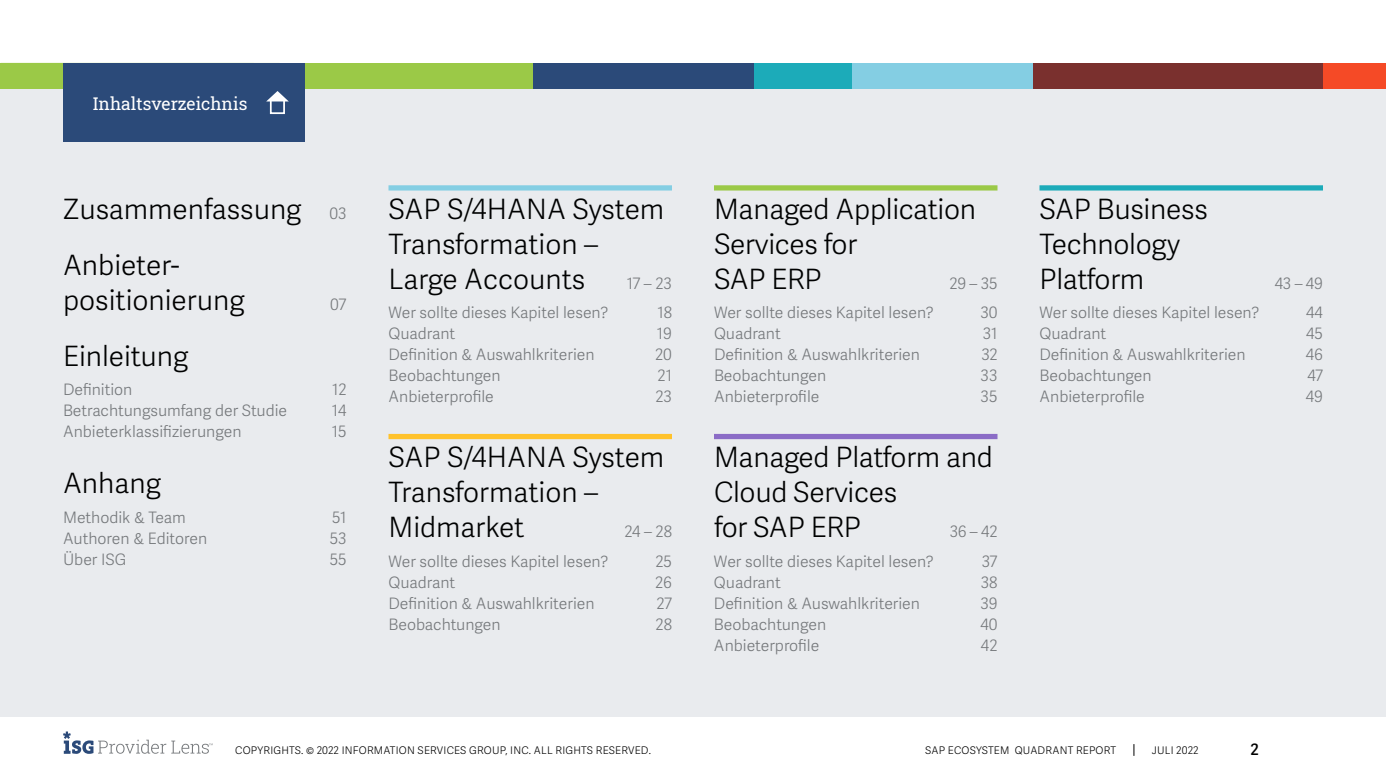
<style>
.page{position:relative;width:1386px;height:780px;background:#fff}
.page>*{position:absolute;margin:0;border:0;box-sizing:border-box;transform-origin:0 0}
.t1{font:300 28px/35px "Adelle Sans";letter-spacing:-.01em;color:#000101}
.t2{font:300 28px "Adelle Sans";color:#000}
.t3{font:17.5px "Roboto Slab ISG P Regular";color:#fff}
.t4{font:300 15.75px "Adelle Sans";color:#75787b}
.t5{font:600 15.75px "Adelle Sans";color:#000}
.t6{font:300 10.5px "Adelle Sans";letter-spacing:.02em;color:#000}
.s1{font-size:15.75px;color:#75787b}
.s2{color:#000}
</style>
<div class="page">
<svg style="left:1133px;top:744px;width:1px;height:12px"></svg>
<svg style="left:63px;top:731px;width:150px;height:23px"></svg>
<div style="left:0;top:63px;width:1386px;height:654px;background:#e9ebee"></div>
<div style="left:0;top:63px;width:533px;height:25px;background:#9bc947"></div>
<div style="left:533px;top:63px;width:223px;height:25px;background:#2b4a79"></div>
<div style="left:850px;top:63px;width:184px;height:25px;background:#84cee3"></div>
<div style="left:1323px;top:63px;width:63px;height:25px;background:#f54a26"></div>
<div style="left:1033px;top:63px;width:290px;height:25px;background:#7a302e"></div>
<div style="left:754px;top:63px;width:98px;height:25px;background:#1cabb9"></div>
<div style="left:63px;top:63px;width:241px;height:78px;background:#2b4a79"></div>
<div style="left:388px;top:185px;width:284px;height:5px;background:#84cee3"></div>
<div style="left:388px;top:434px;width:284px;height:5px;background:#ffc22b"></div>
<div style="left:714px;top:185px;width:284px;height:5px;background:#9bc947"></div>
<div style="left:714px;top:434px;width:284px;height:5px;background:#8b6cc6"></div>
<div style="left:1040px;top:185px;width:283px;height:5px;background:#1cabb9"></div>
<svg style="left:0;top:88px;width:288px;height:13px"></svg>
<div style="left:270px;top:100px;width:15px;height:14px;border:2px solid #fff"></div>
<p class="t3" style="left:93px;top:91px;width:156px">Inhaltsverzeichnis</p>
<h1 class="t1" style="left:63px;top:181px;width:285px;line-height:56px">Zusammenfassung <span class="s1">03<br></span><span class="s2">Anbieter-</span></h1>
<h1 class="t2" style="left:63px;top:283px;width:183px">positionierung</h1>
<p class="t4" style="left:330px;top:295px;width:18px">07</p>
<h1 class="t1" style="left:63px;top:339px;width:127px">Einleitung</h1>
<p class="t4" style="left:63px;top:380px;width:71px">Definition</p>
<p class="t4" style="left:332px;top:380px;width:16px">12</p>
<p class="t4" style="left:63px;top:401px;width:226px">Betrachtungsumfang der Studie</p>
<p class="t4" style="left:332px;top:401px;width:16px">14</p>
<p class="t4" style="left:63px;top:422px;width:180px">Anbieterklassifizierungen</p>
<p class="t4" style="left:332px;top:422px;width:16px">15</p>
<h1 class="t2" style="left:63px;top:467px;width:100px">Anhang</h1>
<p class="t4" style="left:63px;top:508px;width:124px">Methodik &amp; Team</p>
<p class="t4" style="left:332px;top:508px;width:16px">51</p>
<p class="t4" style="left:63px;top:529px;width:146px">Authoren &amp; Editoren</p>
<p class="t4" style="left:330px;top:529px;width:18px">53</p>
<p class="t4" style="left:63px;top:550px;width:65px">Über ISG</p>
<p class="t4" style="left:330px;top:550px;width:18px">55</p>
<h1 class="t1" style="left:388px;top:192px;width:277px">SAP S/4HANA System<br>Transformation –<br>Large Accounts</h1>
<p class="t4" style="left:627px;top:274px;width:47px">17 – 23</p>
<p class="t4" style="left:389px;top:303px;width:222px">Wer sollte dieses Kapitel lesen?</p>
<p class="t4" style="left:657px;top:303px;width:16px">18</p>
<p class="t4" style="left:389px;top:324px;width:68px">Quadrant</p>
<p class="t4" style="left:657px;top:324px;width:17px">19</p>
<p class="t4" style="left:389px;top:345px;width:208px">Definition &amp; Auswahlkriterien</p>
<p class="t4" style="left:655px;top:345px;width:18px">20</p>
<p class="t4" style="left:389px;top:366px;width:114px">Beobachtungen</p>
<p class="t4" style="left:658px;top:366px;width:16px">21</p>
<p class="t4" style="left:389px;top:387px;width:107px">Anbieterprofile</p>
<p class="t4" style="left:655px;top:387px;width:18px">23</p>
<h1 class="t1" style="left:388px;top:440px;width:277px">SAP S/4HANA System<br>Transformation –<br>Midmarket</h1>
<p class="t4" style="left:625px;top:522px;width:49px">24 – 28</p>
<p class="t4" style="left:388px;top:552px;width:222px">Wer sollte dieses Kapitel lesen?</p>
<p class="t4" style="left:655px;top:552px;width:18px">25</p>
<p class="t4" style="left:388px;top:573px;width:68px">Quadrant</p>
<p class="t4" style="left:655px;top:573px;width:18px">26</p>
<p class="t4" style="left:388px;top:594px;width:208px">Definition &amp; Auswahlkriterien</p>
<p class="t4" style="left:657px;top:594px;width:17px">27</p>
<p class="t4" style="left:388px;top:615px;width:114px">Beobachtungen</p>
<p class="t4" style="left:656px;top:615px;width:18px">28</p>
<h1 class="t1" style="left:714px;top:192px;width:264px">Managed Application<br>Services for<br>SAP ERP</h1>
<p class="t4" style="left:950px;top:274px;width:49px">29 – 35</p>
<p class="t4" style="left:714px;top:303px;width:222px">Wer sollte dieses Kapitel lesen?</p>
<p class="t4" style="left:980px;top:303px;width:19px">30</p>
<p class="t4" style="left:714px;top:324px;width:68px">Quadrant</p>
<p class="t4" style="left:983px;top:324px;width:16px">31</p>
<p class="t4" style="left:714px;top:345px;width:208px">Definition &amp; Auswahlkriterien</p>
<p class="t4" style="left:981px;top:345px;width:18px">32</p>
<p class="t4" style="left:714px;top:366px;width:114px">Beobachtungen</p>
<p class="t4" style="left:981px;top:366px;width:18px">33</p>
<p class="t4" style="left:714px;top:387px;width:107px">Anbieterprofile</p>
<p class="t4" style="left:981px;top:387px;width:18px">35</p>
<h1 class="t1" style="left:714px;top:440px;width:280px">Managed Platform and<br>Cloud Services<br>for SAP ERP</h1>
<p class="t4" style="left:950px;top:522px;width:49px">36 – 42</p>
<p class="t4" style="left:714px;top:552px;width:222px">Wer sollte dieses Kapitel lesen?</p>
<p class="t4" style="left:982px;top:552px;width:17px">37</p>
<p class="t4" style="left:714px;top:573px;width:68px">Quadrant</p>
<p class="t4" style="left:981px;top:573px;width:18px">38</p>
<p class="t4" style="left:714px;top:594px;width:208px">Definition &amp; Auswahlkriterien</p>
<p class="t4" style="left:980px;top:594px;width:19px">39</p>
<p class="t4" style="left:714px;top:615px;width:114px">Beobachtungen</p>
<p class="t4" style="left:980px;top:615px;width:19px">40</p>
<p class="t4" style="left:714px;top:636px;width:107px">Anbieterprofile</p>
<p class="t4" style="left:981px;top:636px;width:18px">42</p>
<h1 class="t1" style="left:1040px;top:192px;width:170px">SAP Business<br>Technology<br>Platform</h1>
<p class="t4" style="left:1275px;top:274px;width:50px">43 – 49</p>
<p class="t4" style="left:1040px;top:303px;width:222px">Wer sollte dieses Kapitel lesen?</p>
<p class="t4" style="left:1306px;top:303px;width:18px">44</p>
<p class="t4" style="left:1040px;top:324px;width:68px">Quadrant</p>
<p class="t4" style="left:1306px;top:324px;width:18px">45</p>
<p class="t4" style="left:1040px;top:345px;width:208px">Definition &amp; Auswahlkriterien</p>
<p class="t4" style="left:1306px;top:345px;width:19px">46</p>
<p class="t4" style="left:1040px;top:366px;width:114px">Beobachtungen</p>
<p class="t4" style="left:1307px;top:366px;width:17px">47</p>
<p class="t4" style="left:1040px;top:387px;width:107px">Anbieterprofile</p>
<p class="t4" style="left:1306px;top:387px;width:19px">49</p>
<p class="t6" style="left:235px;top:744px;width:417px">COPYRIGHTS. © 2022 INFORMATION SERVICES GROUP, INC. ALL RIGHTS RESERVED.</p>
<p class="t6" style="left:925px;top:744px;width:192px">SAP ECOSYSTEM QUADRANT REPORT</p>
<p class="t6" style="left:1152px;top:744px;width:48px">JULI 2022</p>
<p class="t5" style="left:1251px;top:740px;width:10px">2</p>
</div>
